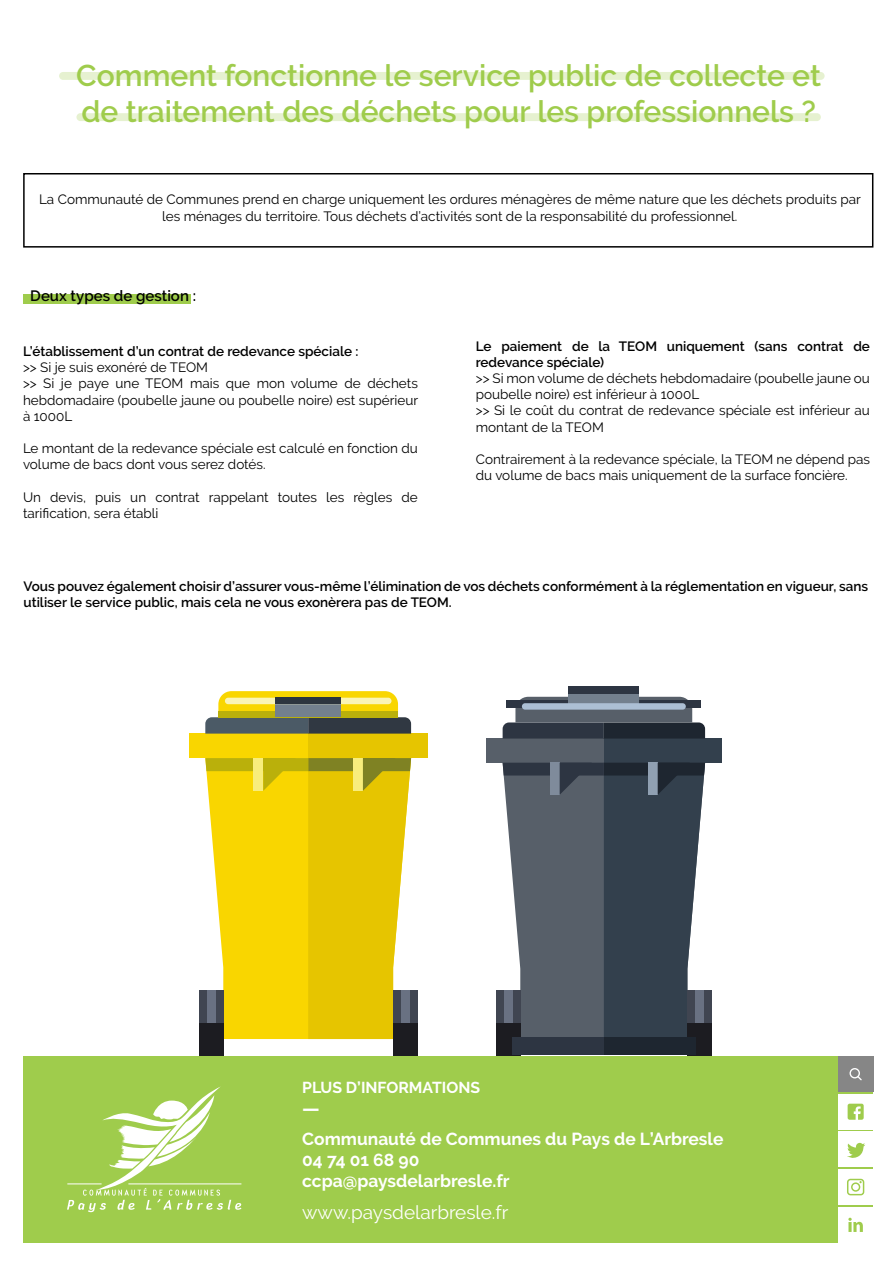
<style>
.page{position:relative;width:893px;height:1263px;background:#fff}
.page>*{position:absolute;margin:0;border:0;box-sizing:border-box;transform-origin:0 0}
.t1{font:600 30px/36px "Raleway";color:#9fcc4c}
.t2{font:18.9px "Raleway";color:#fff}
.t3{font:700 18.9px "Raleway";color:#fff}
.t4{font:700 17.4px/20.9px "Raleway";color:#fff}
.t5{font:700 15.75px "Raleway";color:#fff}
.t6{font:600 15px "Raleway";color:#000}
.t7{font:13.5px/16.2px "Raleway";color:#000}
.t8{font:600 13.5px/16.2px "Raleway";color:#000}
</style>
<div class="page">
<div style="left:59px;top:72px;width:766px;height:8px;background:#e6f1d0;border-radius:4px"></div>
<div style="left:76px;top:113px;width:745px;height:8px;background:#e6f1d0;border-radius:4px"></div>
<div style="left:24px;top:1056px;width:849px;height:187px;background:#9fcc4c"></div>
<div style="left:838px;top:1094px;width:35px;height:35px;background:#fff"></div>
<div style="left:838px;top:1131px;width:35px;height:36px;background:#fff"></div>
<div style="left:838px;top:1169px;width:35px;height:36px;background:#fff"></div>
<div style="left:838px;top:1207px;width:35px;height:36px;background:#fff"></div>
<svg style="left:848px;top:1104px;width:16px;height:16px"></svg>
<svg style="left:847px;top:1143px;width:18px;height:15px"></svg>
<svg style="left:848px;top:1218px;width:15px;height:14px"></svg>
<svg style="left:847px;top:1179px;width:17px;height:16px"></svg>
<div style="left:838px;top:1056px;width:35px;height:36px;background:#868686"></div>
<div style="left:850px;top:1068px;width:10px;height:10px;border:1px solid #fff;border-radius:50%"></div>
<svg style="left:856px;top:1075px;width:6px;height:6px"></svg>
<svg style="left:67px;top:1086px;width:174px;height:126px"></svg>
<div style="left:23px;top:173px;width:850px;height:75px;border:2px solid #000"></div>
<div style="left:24px;top:294px;width:167px;height:10px;background:#9fcc4c"></div>
<div style="left:199px;top:990px;width:24px;height:65px;background:#1c1c21"></div>
<div style="left:199px;top:990px;width:24px;height:33px;background:#404551"></div>
<div style="left:393px;top:990px;width:25px;height:65px;background:#1c1c21"></div>
<div style="left:189px;top:734px;width:119px;height:24px;background:#f9d600"></div>
<div style="left:308px;top:734px;width:119px;height:24px;background:#e6c500"></div>
<svg style="left:205px;top:691px;width:206px;height:43px"></svg>
<div style="left:218px;top:711px;width:180px;height:6px;background:#bab00b"></div>
<div style="left:276px;top:698px;width:65px;height:19px;background:#73808e"></div>
<div style="left:225px;top:698px;width:166px;height:6px;background:#faf4b6;border-radius:3px"></div>
<div style="left:276px;top:698px;width:65px;height:6px;background:#2d353f"></div>
<svg style="left:205px;top:758px;width:206px;height:281px"></svg>
<div style="left:393px;top:990px;width:25px;height:33px;background:#404551"></div>
<div style="left:401px;top:990px;width:8px;height:33px;background:#697182"></div>
<div style="left:496px;top:991px;width:24px;height:64px;background:#1c1c21"></div>
<div style="left:496px;top:991px;width:24px;height:32px;background:#404551"></div>
<div style="left:687px;top:991px;width:25px;height:64px;background:#1c1c21"></div>
<div style="left:487px;top:738px;width:117px;height:25px;background:#575f69"></div>
<div style="left:604px;top:738px;width:117px;height:25px;background:#33404d"></div>
<svg style="left:503px;top:697px;width:202px;height:41px"></svg>
<div style="left:507px;top:700px;width:194px;height:7px;background:#2d3542"></div>
<div style="left:604px;top:1037px;width:92px;height:18px;background:#1e2630"></div>
<div style="left:512px;top:1037px;width:92px;height:18px;background:#2d3542"></div>
<div style="left:569px;top:686px;width:70px;height:21px;background:#73808e"></div>
<div style="left:522px;top:703px;width:164px;height:7px;background:#acbfd4;border-radius:3px"></div>
<div style="left:569px;top:686px;width:70px;height:7px;background:#2d3542"></div>
<svg style="left:503px;top:763px;width:202px;height:274px"></svg>
<div style="left:687px;top:991px;width:25px;height:32px;background:#404551"></div>
<div style="left:695px;top:991px;width:8px;height:32px;background:#697182"></div>
<h1 class="t1" style="left:76px;top:57px;width:746px">Comment fonctionne le service public de collecte et de traitement des déchets pour les professionnels ?</h1>
<p class="t7" style="left:39px;top:191px;width:823px;text-align:center">La Communauté de Communes prend en charge uniquement les ordures ménagères de même nature que les déchets produits par les ménages du territoire. Tous déchets d’activités sont de la responsabilité du professionnel.</p>
<p class="t6" style="left:30px;top:287px;width:167px">Deux types de gestion :</p>
<p class="t8" style="left:23px;top:343px;width:337px">L’établissement d’un contrat de redevance spéciale :</p>
<p class="t7" style="left:23px;top:359px;width:397px">&gt;&gt; Si je suis exonéré de TEOM<br>&gt;&gt; Si je paye une TEOM mais que mon volume de déchets hebdomadaire (poubelle jaune ou poubelle noire) est supérieur à 1000L</p>
<p class="t7" style="left:23px;top:440px;width:396px">Le montant de la redevance spéciale est calculé en fonction du volume de bacs dont vous serez dotés.</p>
<p class="t7" style="left:23px;top:489px;width:396px">Un devis, puis un contrat rappelant toutes les règles de tarification, sera établi</p>
<p class="t8" style="left:476px;top:338px;width:396px">Le paiement de la TEOM uniquement (sans contrat de redevance spéciale)</p>
<p class="t7" style="left:476px;top:370px;width:396px">&gt;&gt; Si mon volume de déchets hebdomadaire (poubelle jaune ou poubelle noire) est inférieur à 1000L<br>&gt;&gt; Si le coût du contrat de redevance spéciale est inférieur au montant de la TEOM</p>
<p class="t7" style="left:476px;top:451px;width:396px">Contrairement à la redevance spéciale, la TEOM ne dépend pas du volume de bacs mais uniquement de la surface foncière.</p>
<p class="t8" style="left:24px;top:578px;width:846px">Vous pouvez également choisir d’assurer vous-même l’élimination de vos déchets conformément à la réglementation en vigueur, sans utiliser le service public, mais cela ne vous exonèrera pas de TEOM.</p>
<p class="t5" style="left:302px;top:1078px;width:179px">PLUS D’INFORMATIONS</p>
<h2 class="t3" style="left:302px;top:1098px;width:19px">—</h2>
<p class="t4" style="left:302px;top:1129px;width:423px">Communauté de Communes du Pays de L’Arbresle<br>04 74 01 68 90<br>ccpa@paysdelarbresle.fr</p>
<h2 class="t2" style="left:302px;top:1201px;width:208px">www.paysdelarbresle.fr</h2>
</div>
